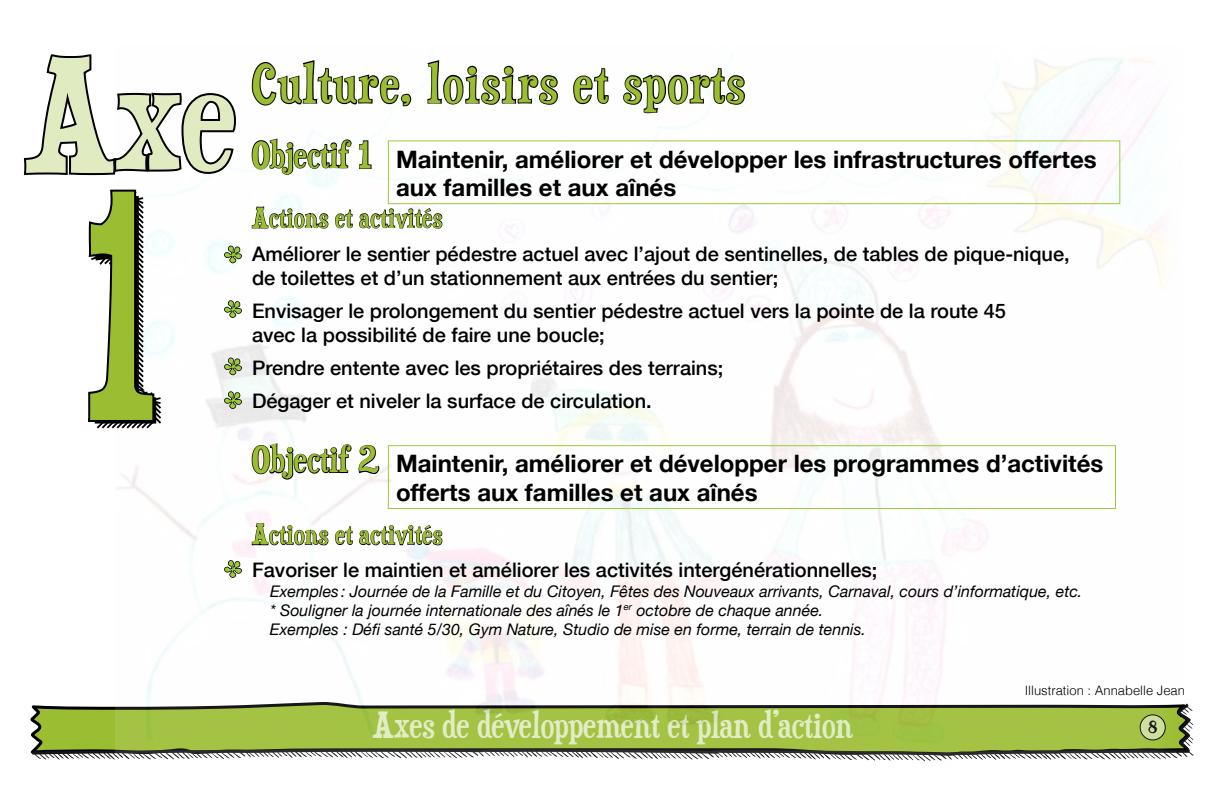
<style>
.page{position:relative;width:1224px;height:792px;background:#fff}
.page>*{position:absolute;margin:0;border:0;box-sizing:border-box;transform-origin:0 0}
.t1{font:50px "Duality";letter-spacing:.05em;color:#9bbd31}
.t2{font:34px "Duality";color:#dfecc1}
.t3{font:26px "Duality";letter-spacing:.025em;color:#9bbd31}
.t4{font:700 24px/28.8px "Helvetica Neue";color:#000}
.t5{font:500 20px/24px "Helvetica Neue";color:#000}
.t6{font:italic 16px/19.2px "Helvetica Neue";color:#000}
.t7{font:16px "Duality";color:#000}
.t8{font:300 13px "Helvetica";color:#000}
.s1{font-family:"Duality";font-weight:400;font-size:34px;color:#9bbd31}
</style>
<div class="page">
<svg style="left:32px;top:705px;width:1162px;height:56px"></svg>
<img style="left:116px;top:58px;width:1078px;height:697px">
<svg style="left:251px;top:59px;width:162px;height:48px"></svg>
<svg style="left:426px;top:59px;width:133px;height:47px"></svg>
<svg style="left:572px;top:67px;width:38px;height:38px"></svg>
<svg style="left:622px;top:67px;width:124px;height:47px"></svg>
<svg style="left:251px;top:138px;width:121px;height:38px"></svg>
<svg style="left:251px;top:200px;width:102px;height:45px"></svg>
<svg style="left:359px;top:207px;width:84px;height:22px"></svg>
<svg style="left:251px;top:443px;width:129px;height:38px"></svg>
<svg style="left:251px;top:516px;width:102px;height:46px"></svg>
<svg style="left:359px;top:524px;width:84px;height:22px"></svg>
<div style="left:388px;top:140px;width:732px;height:64px;border:1px solid #9ccb3b"></div>
<div style="left:388px;top:445px;width:728px;height:64px;border:1px solid #9ccb3b"></div>
<svg style="left:88px;top:189px;width:75px;height:241px"></svg>
<svg style="left:23px;top:54px;width:215px;height:123px"></svg>
<svg style="left:223px;top:239px;width:20px;height:26px"></svg>
<svg style="left:223px;top:294px;width:20px;height:25px"></svg>
<svg style="left:223px;top:351px;width:20px;height:25px"></svg>
<svg style="left:223px;top:385px;width:20px;height:25px"></svg>
<svg style="left:223px;top:554px;width:20px;height:25px"></svg>
<h1 class="t1" style="left:252px;top:53px;width:494px">Culture, loisirs et sports</h1>
<p class="t4" style="left:396px;top:144px;width:702px;text-indent:-144px"><span class="s1">Objectif 1</span> Maintenir, améliorer et développer les infrastructures offertes aux familles et aux aînés</p>
<h3 class="t3" style="left:252px;top:202px;width:192px">Actions et activités</h3>
<p class="t5" style="left:252px;top:241px;width:819px">Améliorer le sentier pédestre actuel avec l’ajout de sentinelles, de tables de pique-nique, de toilettes et d’un stationnement aux entrées du sentier;</p>
<p class="t5" style="left:252px;top:298px;width:756px">Envisager le prolongement du sentier pédestre actuel vers la pointe de la route 45 avec la possibilité de faire une boucle;</p>
<p class="t5" style="left:252px;top:351px;width:473px;line-height:33px">Prendre entente avec les propriétaires des terrains;<br>Dégager et niveler la surface de circulation.</p>
<p class="t4" style="left:396px;top:449px;width:709px;text-indent:-144px"><span class="s1">Objectif 2</span> Maintenir, améliorer et développer les programmes d’activités offerts aux familles et aux aînés</p>
<h3 class="t3" style="left:252px;top:518px;width:192px">Actions et activités</h3>
<p class="t5" style="left:252px;top:558px;width:627px">Favoriser le maintien et améliorer les activités intergénérationnelles;</p>
<p class="t6" style="left:270px;top:581px;width:814px">Exemples : Journée de la Famille et du Citoyen, Fêtes des Nouveaux arrivants, Carnaval, cours d’informatique, etc. * Souligner la journée internationale des aînés le 1<sup>er</sup> octobre de chaque année.<br>Exemples : Défi santé 5/30, Gym Nature, Studio de mise en forme, terrain de tennis.</p>
<p class="t8" style="left:1025px;top:682px;width:162px">Illustration : Annabelle Jean</p>
<h2 class="t2" style="left:373px;top:704px;width:482px">Axes de développement et plan d’action</h2>
<p class="t7" style="left:1148px;top:717px;width:11px">8</p>
</div>
